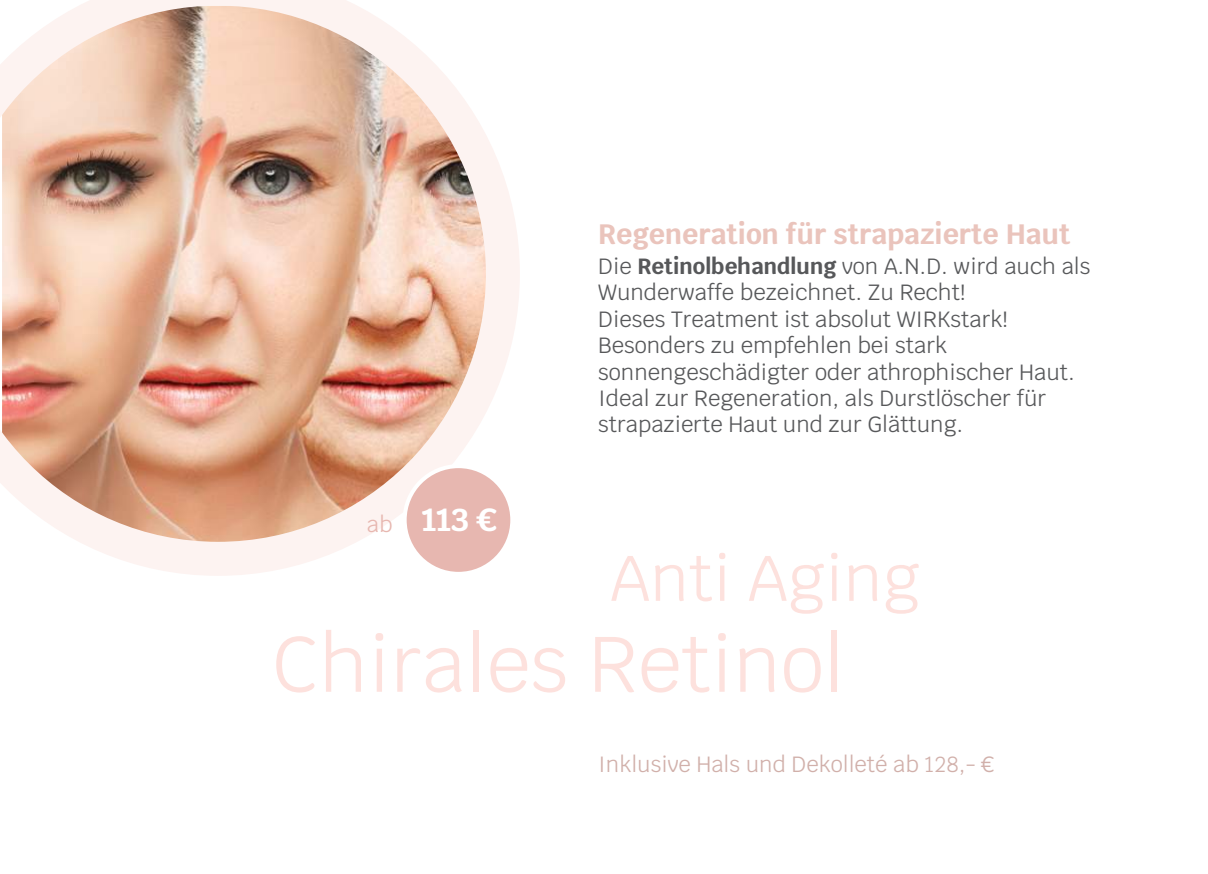
<style>
.page{position:relative;width:1208px;height:874px;background:#fff}
.page>*{position:absolute;margin:0;border:0;box-sizing:border-box;transform-origin:0 0}
.t1{font:78.2px "Krub";color:#fde1dd}
.t2{font:64px "Krub";color:#fde1dd}
.t3{font:700 32px "Krub";color:#fff}
.t4{font:700 28px "Krub";color:#eac4bc}
.t5{font:22px/26.4px "Krub";color:#57585a}
.t6{font:22px "Krub";color:#d1b0aa}
.s1{font-weight:400;font-size:22px;color:#e7b7b0}
.s2{font-weight:700}
</style>
<div class="page">
<img style="left:0;top:0;width:520px;height:575px">
<div style="left:405px;top:466px;width:107px;height:107px;background:#e7b7b0;border-radius:50%"></div>
<div style="left:403px;top:464px;width:111px;height:111px;border:4px solid #fff;border-radius:50%"></div>
<h3 class="t3" style="left:367px;top:501px;width:129px"><span class="s1">ab</span> 113 €</h3>
<p class="t4" style="left:598px;top:218px;width:474px">Regeneration für strapazierte Haut</p>
<p class="t5" style="left:598px;top:253px;width:494px">Die <span class="s2">Retinolbehandlung</span> von A.N.D. wird auch als Wunderwaffe bezeichnet. Zu Recht!<br>Dieses Treatment ist absolut WIRKstark!<br>Besonders zu empfehlen bei stark sonnengeschädigter oder athrophischer Haut.<br>Ideal zur Regeneration, als Durstlöscher für strapazierte Haut und zur Glättung.</p>
<h2 class="t2" style="left:610px;top:523px;width:311px">Anti Aging</h2>
<h1 class="t1" style="left:272px;top:597px;width:574px">Chirales Retinol</h1>
<p class="t6" style="left:598px;top:745px;width:397px">Inklusive Hals und Dekolleté ab 128,- €</p>
</div>
